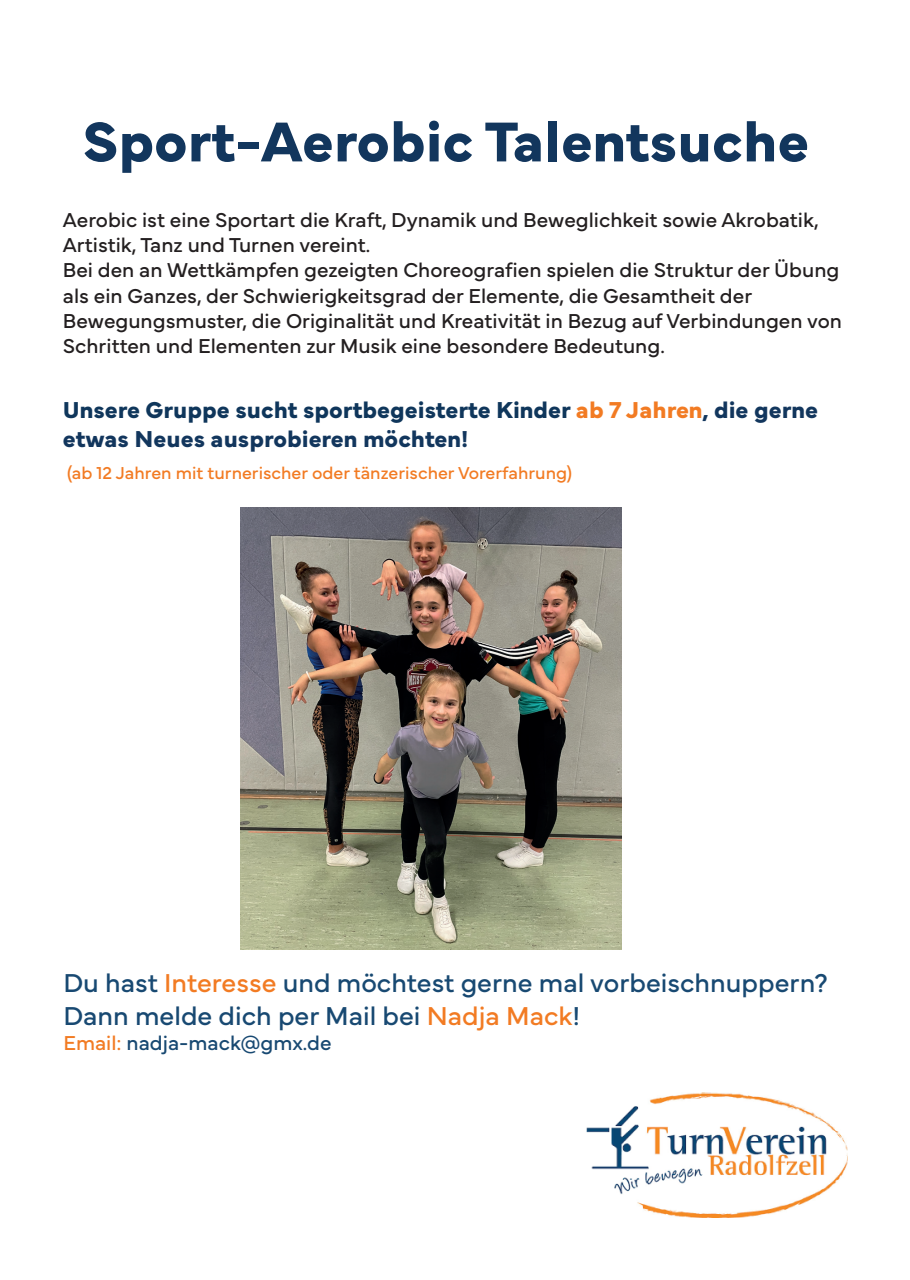
<style>
.page{position:relative;width:910px;height:1280px;background:#fff}
.page>*{position:absolute;margin:0;border:0;box-sizing:border-box;transform-origin:0 0}
.t1{font:700 58.5px "Mundial";color:#12365d}
.t2{font:27px/32.4px "Mundial";color:#184972}
.t3{font:700 24px/28.8px "Mundial";color:#0f365b}
.t4{font:21px/25.2px "Mundial";color:#231f20}
.t5{font:21px "Mundial";color:#184972}
.t6{font:18px "Mundial";color:#f27b23}
.s1{color:#f27b23}
.s2{color:#12365d}
</style>
<div class="page">
<img style="left:586px;top:1093px;width:261px;height:124px">
<img style="left:240px;top:507px;width:381px;height:443px">
<h1 class="t1" style="left:82px;top:96px;width:728px">Sport-Aerobic Talentsuche</h1>
<p class="t4" style="left:63px;top:205px;width:780px">Aerobic ist eine Sportart die Kraft, Dynamik und Beweglichkeit sowie Akrobatik, Artistik, Tanz und Turnen vereint.<br>Bei den an Wettkämpfen gezeigten Choreografien spielen die Struktur der Übung als ein Ganzes, der Schwierigkeitsgrad der Elemente, die Gesamtheit der Bewegungsmuster, die Originalität und Kreativität in Bezug auf Verbindungen von Schritten und Elementen zur Musik eine besondere Bedeutung.</p>
<p class="t3" style="left:63px;top:393px;width:757px">Unsere Gruppe sucht sportbegeisterte Kinder <span class="s1">ab 7 Jahren</span><span class="s2">, die gerne etwas Neues ausprobieren möchten!</span></p>
<p class="t6" style="left:67px;top:459px;width:506px">(ab 12 Jahren mit turnerischer oder tänzerischer Vorerfahrung)</p>
<p class="t2" style="left:63px;top:964px;width:766px">Du hast <span class="s1">Interesse</span> und möchtest gerne mal vorbeischnuppern?<br>Dann melde dich per Mail bei <span class="s1">Nadja Mack</span>!</p>
<p class="t5" style="left:63px;top:1026px;width:270px"><span class="s1">Email:</span> nadja-mack@gmx.de</p>
</div>
